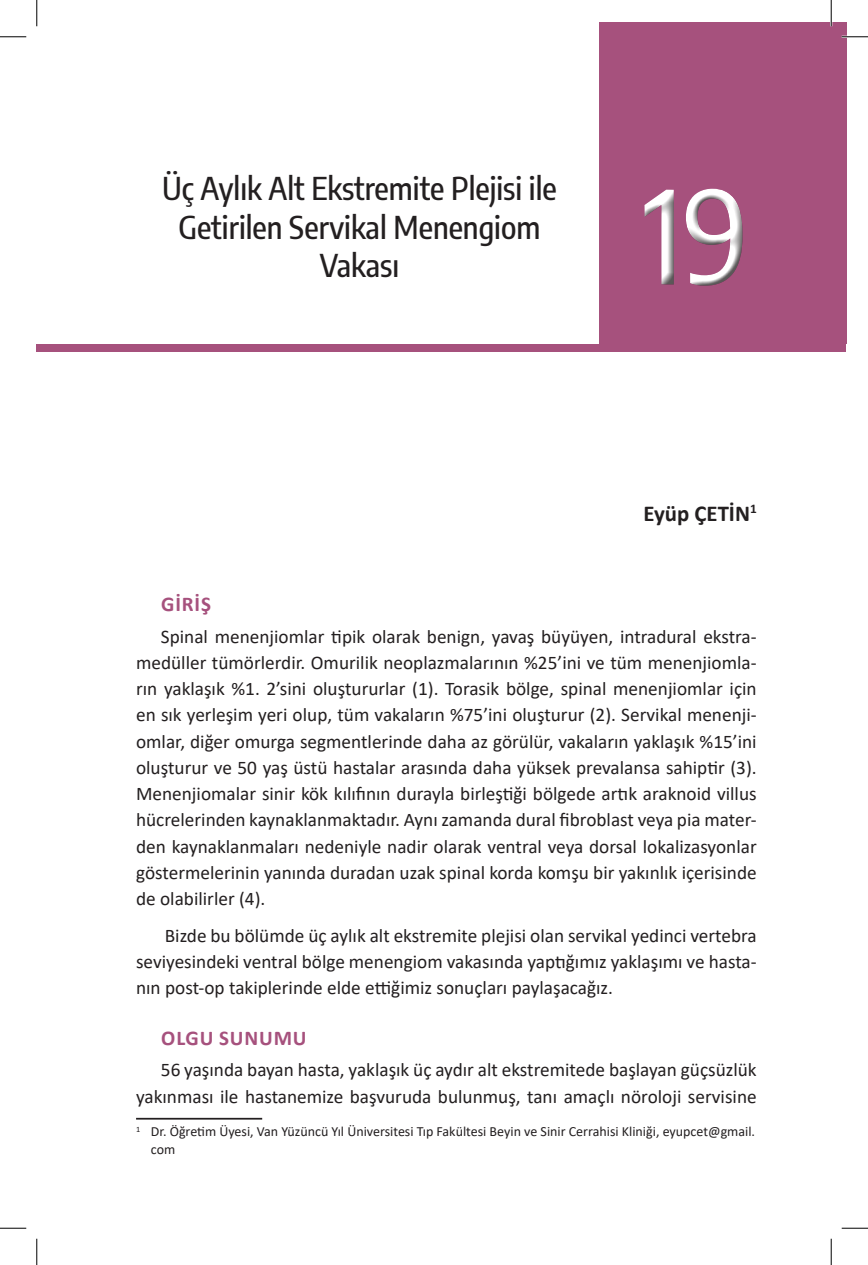
<style>
.page{position:relative;width:868px;height:1265px;background:#fff}
.page>*{position:absolute;margin:0;border:0;box-sizing:border-box;transform-origin:0 0}
.t1{font:500 127.75px "Encode Sans Condensed";color:#fff}
.t2{font:500 31.5px/38.5px "Encode Sans Condensed";color:#231f20;text-align:center}
.t3{font:700 22.75px "Calibri";color:#231f20}
.t4{font:700 21px "Calibri";letter-spacing:.04em;color:#a6517d}
.t5{font:19.25px/26.2px "Calibri";color:#231f20;text-align:justify}
.t6{font:14px/17.5px "Calibri";color:#231f20}
</style>
<div class="page">
<div style="left:37px;top:343px;width:808px;height:8px;background:#a6517d"></div>
<div style="left:598px;top:22px;width:247px;height:321px;background:#a6517d"></div>
<div style="left:633px;top:185px;width:122px;height:113px;background:#231f20;opacity:.75"></div>
<hr style="left:136px;top:1117px;width:126px;height:2px;background:#231f20">
<hr style="left:841px;top:36px;width:26px;height:2px;background:#fff">
<hr style="left:829px;top:0;width:3px;height:26px;background:#fff">
<svg style="left:0;top:36px;width:26px;height:1px"></svg>
<svg style="left:841px;top:36px;width:26px;height:1px"></svg>
<svg style="left:0;top:1227px;width:26px;height:1px"></svg>
<svg style="left:841px;top:1227px;width:26px;height:1px"></svg>
<svg style="left:36px;top:0;width:1px;height:26px"></svg>
<svg style="left:36px;top:1238px;width:1px;height:26px"></svg>
<svg style="left:830px;top:0;width:1px;height:26px"></svg>
<svg style="left:830px;top:1238px;width:1px;height:26px"></svg>
<h2 class="t2" style="left:162px;top:167px;width:396px">Üç Aylık Alt Ekstremite Plejisi ile<br>Getirilen Servikal Menengiom<br>Vakası</h2>
<h1 class="t1" style="left:643px;top:145px;width:107px">19</h1>
<p class="t3" style="left:643px;top:496px;width:115px">Eyüp ÇETİN<sup>1</sup></p>
<p class="t4" style="left:161px;top:589px;width:51px">GIRIŞ</p>
<p class="t5" style="left:136px;top:622px;width:622px;text-indent:25px">Spinal menenjiomlar tipik olarak benign, yavaş büyüyen, intradural ekstra&shy;medüller tümörlerdir. Omurilik neoplazmalarının %25’ini ve tüm menenjiomla&shy;rın yaklaşık %1. 2’sini oluştururlar (1). Torasik bölge, spinal menenjiomlar için en sık yerleşim yeri olup, tüm vakaların %75’ini oluşturur (2). Servikal menenji&shy;omlar, diğer omurga segmentlerinde daha az görülür, vakaların yaklaşık %15’ini oluşturur ve 50 yaş üstü hastalar arasında daha yüksek prevalansa sahiptir (3).<br>Menenjiomalar sinir kök kılıfının durayla birleştiği bölgede artık araknoid villus hücrelerinden kaynaklanmaktadır. Aynı zamanda dural fibroblast veya pia mater&shy;den kaynaklanmaları nedeniyle nadir olarak ventral veya dorsal lokalizasyonlar göstermelerinin yanında duradan uzak spinal korda komşu bir yakınlık içerisinde de olabilirler (4).</p>
<p class="t5" style="left:136px;top:921px;width:622px;text-indent:29px">Bizde bu bölümde üç aylık alt ekstremite plejisi olan servikal yedinci vertebra seviyesindeki ventral bölge menengiom vakasında yaptığımız yaklaşımı ve hasta&shy;nın post-op takiplerinde elde ettiğimiz sonuçları paylaşacağız.</p>
<p class="t4" style="left:161px;top:1022px;width:147px">OLGU SUNUMU</p>
<p class="t5" style="left:136px;top:1055px;width:622px;text-align:right">56 yaşında bayan hasta, yaklaşık üç aydır alt ekstremitede başlayan güçsüzlük yakınması ile hastanemize başvuruda bulunmuş, tanı amaçlı nöroloji servisine</p>
<p class="t6" style="left:151px;top:1122px;width:605px;text-indent:-15px"><sup>1</sup> Dr. Öğretim Üyesi, Van Yüzüncü Yıl Üniversitesi Tıp Fakültesi Beyin ve Sinir Cerrahisi Kliniği, eyupcet@gmail. com</p>
</div>
